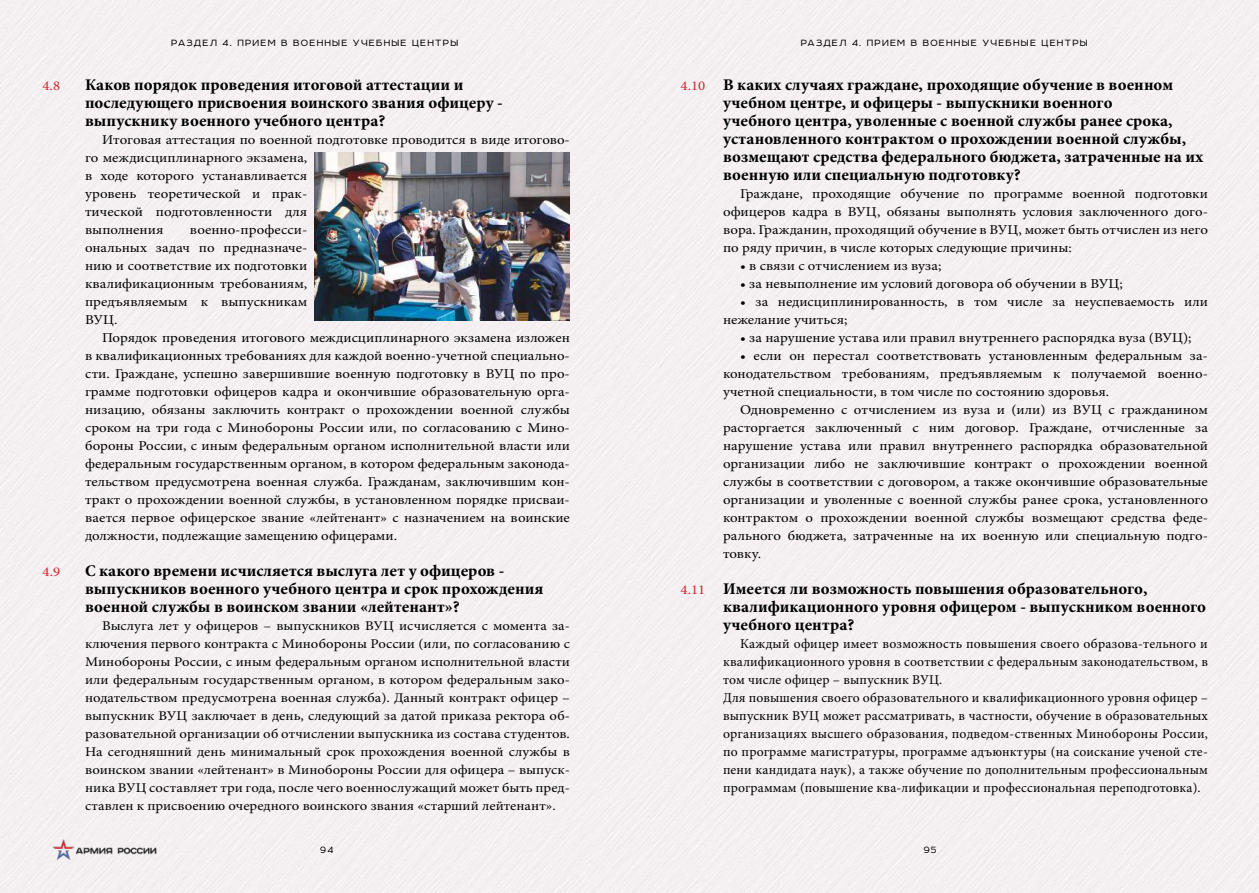
<style>
.page{position:relative;width:1259px;height:893px;background:#f4eff1}
.page>*{position:absolute;margin:0;border:0;box-sizing:border-box;transform-origin:0 0}
.t1{font:700 condensed 16.5px/18px "Minion Pro";color:#000;scale:1.1 1}
.t2{font:13.5px/18px "Minion Pro";letter-spacing:.005em;color:#000;text-align:justify;scale:1.1 1}
.t3{font:13.5px/18px "Minion Pro";letter-spacing:.005em;color:#000}
.t4{font:13.5px "Minion Pro";color:#d3232a;scale:1.1 1}
.t5{font:13.35px/18px "Minion Pro";color:#000;text-align:justify;scale:1.1 1}
.t6{font:10.5px "Room";letter-spacing:.12em;color:#000}
.s1{font-weight:400;font-stretch:normal;font-size:13.5px;color:#d3232a}
</style>
<div class="page">
<img style="left:52px;top:837px;width:106px;height:24px">
<img style="left:314px;top:152px;width:256px;height:169px">
<p class="t6" style="left:171px;top:37px;width:288px">РАЗДЕЛ 4. ПРИЕМ В ВОЕННЫЕ УЧЕБНЫЕ ЦЕНТРЫ</p>
<p class="t6" style="left:801px;top:37px;width:288px">РАЗДЕЛ 4. ПРИЕМ В ВОЕННЫЕ УЧЕБНЫЕ ЦЕНТРЫ</p>
<p class="t4" style="left:43px;top:77px;width:18px">4.8</p>
<p class="t1" style="left:85px;top:76px;width:381px">Каков порядок проведения итоговой аттестации и последующего присвоения воинского звания офицеру - выпускнику военного учебного центра?</p>
<p class="t2" style="left:85px;top:131px;width:442px;text-align:left;text-indent:17px">Итоговая аттестация по военной подготовке проводится в виде итогово&shy;го междисциплинарного экзамена,<br>в ходе которого устанавливается<br>уровень теоретической и прак-<br>тической подготовленности для<br>выполнения</p>
<p class="t2" style="left:85px;top:221px;width:203px;text-indent:105px">военно-професси&shy;ональных задач по предназначе&shy;нию и соответствие их подготовки квалификационным требованиям, предъявляемым к выпускникам ВУЦ.</p>
<p class="t2" style="left:85px;top:329px;width:442px;text-indent:17px">Порядок проведения итогового междисциплинарного экзамена изложен в квалификационных требованиях для каждой военно-учетной специально&shy;сти. Граждане, успешно завершившие военную подготовку в ВУЦ по про&shy;грамме подготовки офицеров кадра и окончившие образовательную орга&shy;низацию, обязаны заключить контракт о прохождении военной службы сроком на три года с Минобороны России или, по согласованию с Мино&shy;бороны России, с иным федеральным органом исполнительной власти или федеральным государственным органом, в котором федеральным законода&shy;тельством предусмотрена военная служба. Гражданам, заключившим кон&shy;тракт о прохождении военной службы, в установленном порядке присваи&shy;вается первое офицерское звание «лейтенант» с назначением на воинские должности, подлежащие замещению офицерами.</p>
<p class="t4" style="left:43px;top:563px;width:18px">4.9</p>
<p class="t1" style="left:85px;top:562px;width:418px">С какого времени исчисляется выслуга лет у офицеров - выпускников военного учебного центра и срок прохождения военной службы в воинском звании «лейтенант»?</p>
<p class="t5" style="left:85px;top:617px;width:442px;text-indent:17px">Выслуга лет у офицеров – выпускников ВУЦ исчисляется с момента за&shy;ключения первого контракта с Минобороны России (или, по согласованию с Минобороны России, с иным федеральным органом исполнительной власти или федеральным государственным органом, в котором федеральным зако&shy;нодательством предусмотрена военная служба). Данный контракт офицер – выпускник ВУЦ заключает в день, следующий за датой приказа ректора об&shy;разовательной организации об отчислении выпускника из состава студентов.<br>На сегодняшний день минимальный срок прохождения военной службы в воинском звании «лейтенант» в Минобороны России для офицера – выпуск&shy;ника ВУЦ составляет три года, после чего военнослужащий может быть пред&shy;ставлен к присвоению очередного воинского звания «старший лейтенант».</p>
<p class="t1" style="left:723px;top:76px;width:438px;text-indent:-43px"><span class="s1">4.10</span> В каких случаях граждане, проходящие обучение в военном учебном центре, и офицеры - выпускники военного<br>учебного центра, уволенные с военной службы ранее срока, установленного контрактом о прохождении военной службы, возмещают средства федерального бюджета, затраченные на их военную или специальную подготовку?</p>
<p class="t2" style="left:723px;top:185px;width:442px;text-indent:17px">Граждане, проходящие обучение по программе военной подготовки офицеров кадра в ВУЦ, обязаны выполнять условия заключенного дого&shy;вора. Гражданин, проходящий обучение в ВУЦ, может быть отчислен из него по ряду причин, в числе которых следующие причины:</p>
<p class="t2" style="left:740px;top:257px;width:185px">• в связи с отчислением из вуза;</p>
<p class="t2" style="left:740px;top:275px;width:349px">• за невыполнение им условий договора об обучении в ВУЦ;</p>
<p class="t2" style="left:723px;top:293px;width:442px;text-indent:17px">• за недисциплинированность, в том числе за неуспеваемость или нежелание учиться;</p>
<p class="t2" style="left:740px;top:329px;width:412px">• за нарушение устава или правил внутреннего распорядка вуза (ВУЦ);</p>
<p class="t2" style="left:723px;top:347px;width:442px;text-indent:17px">• если он перестал соответствовать установленным федеральным за&shy;конодательством требованиям, предъявляемым к получаемой военно&shy;учетной специальности, в том числе по состоянию здоровья.</p>
<p class="t2" style="left:723px;top:401px;width:442px;text-indent:17px">Одновременно с отчислением из вуза и (или) из ВУЦ с гражданином расторгается заключенный с ним договор. Граждане, отчисленные за нарушение устава или правил внутреннего распорядка образовательной организации либо не заключившие контракт о прохождении военной службы в соответствии с договором, а также окончившие образовательные организации и уволенные с военной службы ранее срока, установленного контрактом о прохождении военной службы возмещают средства феде&shy;рального бюджета, затраченные на их военную или специальную подго&shy;товку.</p>
<p class="t1" style="left:723px;top:580px;width:441px;text-indent:-43px"><span class="s1">4.11</span> Имеется ли возможность повышения образовательного, квалификационного уровня офицером - выпускником военного учебного центра?</p>
<p class="t3" style="left:723px;top:635px;width:486px;text-indent:17px">Каждый офицер имеет возможность повышения своего образова-тельного и квалификационного уровня в соответствии с федеральным законодательством, в том числе офицер – выпускник ВУЦ.<br>Для повышения своего образовательного и квалификационного уровня офицер – выпускник ВУЦ может рассматривать, в частности, обучение в образовательных организациях высшего образования, подведом-ственных Минобороны России, по программе магистратуры, программе адъюнктуры (на соискание ученой сте&shy;пени кандидата наук), а также обучение по дополнительным профессиональным программам (повышение ква-лификации и профессиональная переподготовка).</p>
<p class="t6" style="left:320px;top:844px;width:15px">94</p>
<p class="t6" style="left:923px;top:844px;width:14px">95</p>
</div>
